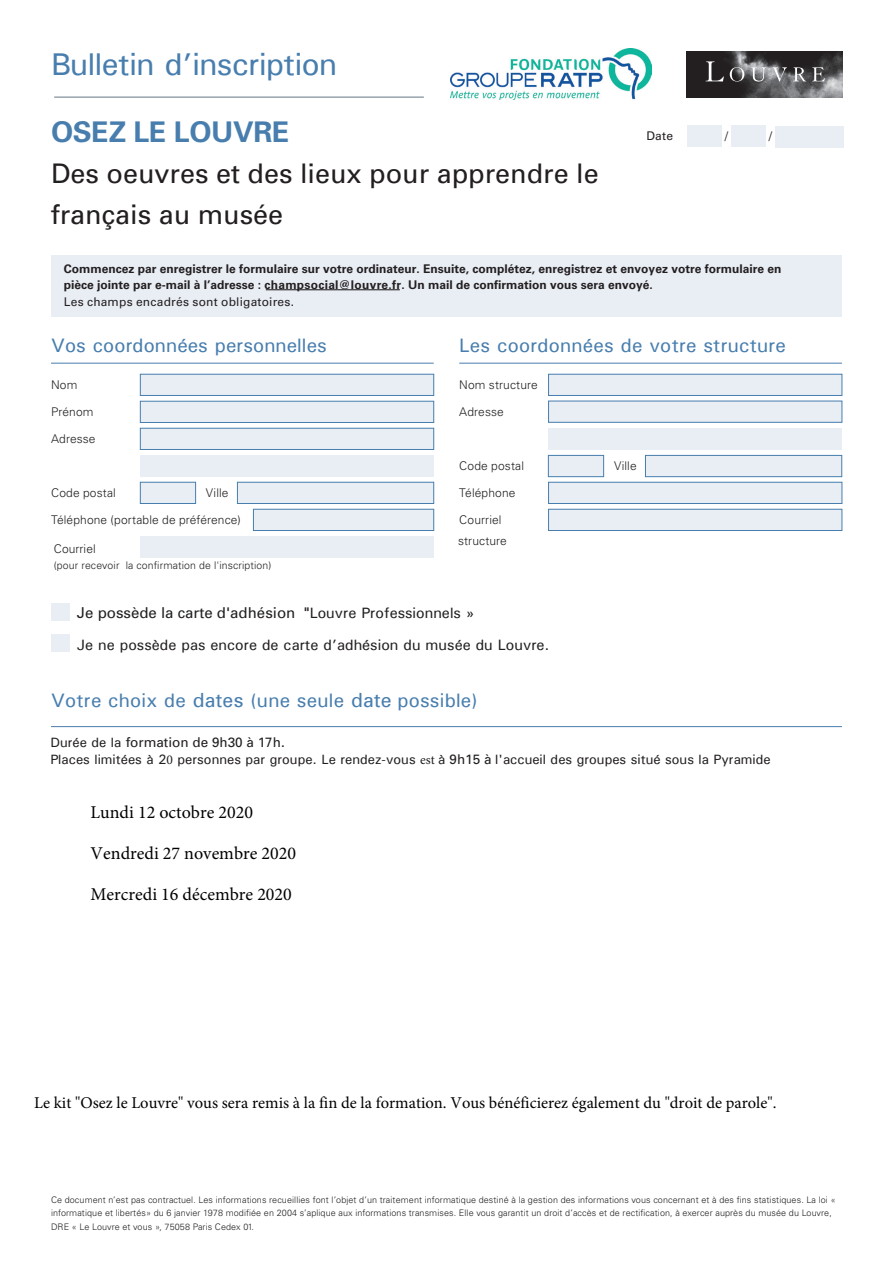
<style>
.page{position:relative;width:893px;height:1263px;background:#fff}
.page>*{position:absolute;margin:0;border:0;box-sizing:border-box;transform-origin:0 0}
.t1{font:500 31.5px "Univers";letter-spacing:-.015em;color:#487eae}
.t2{font:700 28.5px "Univers";letter-spacing:-.01em;color:#487eae}
.t3{font:27px/41.1px "Univers";color:#231f20}
.t4{font:500 19.5px "Univers";letter-spacing:.01em;color:#487eae}
.t5{font:18px "Minion Pro";color:#000}
.t6{font:16.5px "Minion Pro";color:#000}
.t7{font:500 15px/31.7px "Univers";color:#231f20}
.t8{font:500 13.5px/17.4px "Univers";color:#231f20}
.t9{font:700 12px/16.2px "Univers LT Std";color:#231f20}
.t10{font:300 12px/21.9px "Univers LT Std";letter-spacing:.01em;color:#231f20}
.t11{font:12px "Univers LT Std";letter-spacing:.02em;color:#231f20}
.t12{font:300 10.5px "Univers LT Std";letter-spacing:.01em;color:#231f20}
.t13{font:300 9px/13.5px "Univers LT Std";letter-spacing:.01em;color:#231f20}
.s1{font-weight:400}
.s2{font-family:"Minion Pro";font-weight:400}
</style>
<div class="page">
<hr style="left:51px;top:726px;width:791px;height:1px;background:#487eae">
<img style="left:687px;top:51px;width:156px;height:47px">
<svg style="left:706px;top:61px;width:119px;height:21px;background:#666566"></svg>
<hr style="left:51px;top:363px;width:383px;height:1px;background:#487eae">
<hr style="left:459px;top:363px;width:383px;height:1px;background:#487eae">
<div style="left:549px;top:374px;width:293px;height:21px;background:#e9eef5"></div>
<div style="left:548px;top:374px;width:294px;height:22px;border:1px solid #487eae"></div>
<div style="left:549px;top:428px;width:293px;height:21px;background:#e9eef5"></div>
<div style="left:549px;top:401px;width:293px;height:21px;background:#e9eef5"></div>
<div style="left:549px;top:482px;width:293px;height:21px;background:#e9eef5"></div>
<div style="left:548px;top:482px;width:294px;height:22px;border:1px solid #487eae"></div>
<div style="left:549px;top:509px;width:293px;height:21px;background:#e9eef5"></div>
<div style="left:548px;top:509px;width:294px;height:22px;border:1px solid #487eae"></div>
<div style="left:140px;top:374px;width:294px;height:21px;background:#e9eef5"></div>
<div style="left:140px;top:374px;width:294px;height:22px;border:1px solid #487eae"></div>
<div style="left:140px;top:401px;width:294px;height:21px;background:#e9eef5"></div>
<div style="left:140px;top:401px;width:294px;height:22px;border:1px solid #487eae"></div>
<div style="left:237px;top:482px;width:197px;height:21px;background:#e9eef5"></div>
<div style="left:237px;top:482px;width:197px;height:22px;border:1px solid #487eae"></div>
<div style="left:140px;top:482px;width:56px;height:21px;background:#e9eef5"></div>
<div style="left:140px;top:482px;width:56px;height:22px;border:1px solid #487eae"></div>
<div style="left:140px;top:428px;width:294px;height:21px;background:#e9eef5"></div>
<div style="left:140px;top:428px;width:294px;height:22px;border:1px solid #487eae"></div>
<div style="left:140px;top:536px;width:294px;height:21px;background:#e9eef5"></div>
<div style="left:253px;top:509px;width:181px;height:21px;background:#e9eef5"></div>
<div style="left:253px;top:509px;width:181px;height:22px;border:1px solid #487eae"></div>
<div style="left:688px;top:125px;width:34px;height:22px;background:#e9eef5"></div>
<div style="left:732px;top:125px;width:34px;height:22px;background:#e9eef5"></div>
<div style="left:776px;top:126px;width:68px;height:21px;background:#e9eef5"></div>
<div style="left:51px;top:255px;width:791px;height:62px;background:#e9eef5"></div>
<hr style="left:266px;top:289px;width:134px;height:1px;background:#231f20">
<hr style="left:54px;top:97px;width:370px;height:1px;background:#647783">
<div style="left:140px;top:455px;width:294px;height:21px;background:#e9eef5"></div>
<div style="left:51px;top:603px;width:18px;height:17px;background:#e9eef5"></div>
<div style="left:51px;top:634px;width:18px;height:18px;background:#e9eef5"></div>
<div style="left:645px;top:455px;width:197px;height:22px;background:#e9eef5"></div>
<div style="left:645px;top:455px;width:197px;height:22px;border:1px solid #487eae"></div>
<div style="left:548px;top:455px;width:56px;height:22px;background:#e9eef5"></div>
<div style="left:548px;top:455px;width:56px;height:22px;border:1px solid #487eae"></div>
<img style="left:451px;top:48px;width:200px;height:51px">
<h1 class="t1" style="left:51px;top:44px;width:288px">Bulletin d’inscription</h1>
<h2 class="t2" style="left:51px;top:113px;width:240px">OSEZ LE LOUVRE</h2>
<h3 class="t3" style="left:51px;top:152px;width:549px">Des oeuvres et des lieux pour apprendre le français au musée</h3>
<h3 class="t11" style="left:646px;top:129px;width:28px">Date</h3>
<h3 class="t10" style="left:725px;top:125px;width:5px">/</h3>
<h3 class="t10" style="left:769px;top:125px;width:5px">/</h3>
<h3 class="t9" style="left:64px;top:260px;width:719px">Commencez par enregistrer le formulaire sur votre ordinateur. Ensuite, complétez, enregistrez et envoyez votre formulaire en pièce jointe par e-mail à l’adresse : champsocial@louvre.fr. Un mail de confirmation vous sera envoyé.</h3>
<h3 class="t11" style="left:64px;top:294px;width:232px">Les champs encadrés sont obligatoires.</h3>
<h3 class="t4" style="left:51px;top:333px;width:277px">Vos coordonnées personnelles</h3>
<h3 class="t10" style="left:51px;top:373px;width:28px">Nom</h3>
<h3 class="t10" style="left:51px;top:400px;width:44px">Prénom</h3>
<h3 class="t10" style="left:51px;top:427px;width:46px">Adresse</h3>
<h3 class="t10" style="left:51px;top:481px;width:66px">Code postal</h3>
<h3 class="t10" style="left:206px;top:481px;width:24px">Ville</h3>
<h3 class="t10" style="left:51px;top:508px;width:191px">Téléphone (portable de préférence)</h3>
<h3 class="t10" style="left:54px;top:538px;width:43px">Courriel</h3>
<p class="t12" style="left:54px;top:559px;width:219px">(pour recevoir la confirmation de l'inscription)</p>
<h3 class="t4" style="left:459px;top:333px;width:328px">Les coordonnées de votre structure</h3>
<h3 class="t10" style="left:459px;top:373px;width:80px">Nom structure</h3>
<h3 class="t10" style="left:459px;top:400px;width:46px">Adresse</h3>
<h3 class="t10" style="left:459px;top:454px;width:66px">Code postal</h3>
<h3 class="t10" style="left:614px;top:454px;width:24px">Ville</h3>
<h3 class="t10" style="left:459px;top:481px;width:58px">Téléphone</h3>
<h3 class="t10" style="left:458px;top:508px;width:50px">Courriel structure</h3>
<h3 class="t7" style="left:77px;top:596px;width:474px"><span class="s1">Je possède la carte d'adhésion "</span>Louvre Professionnels »<br>Je ne possède pas encore de carte d’adhésion du musée du Louvre.</h3>
<h3 class="t4" style="left:51px;top:688px;width:428px">Votre choix de <span class="s1">dates</span> (une seule <span class="s1">date</span> possible)</h3>
<h3 class="t8" style="left:50px;top:733px;width:722px">Durée de la <span class="s1">formation de 9h30 à 17h.<br></span>Places limitées à 2<span class="s2">0</span> personnes par groupe. Le rendez-vous <span class="s2">est</span> à <span class="s1">9h15 à</span> l'accueil des groupes situé sous la Pyramide</h3>
<h3 class="t5" style="left:91px;top:800px;width:164px">Lundi 12 octobre 2020</h3>
<h3 class="t5" style="left:91px;top:841px;width:207px">Vendredi 27 novembre 2020</h3>
<h3 class="t5" style="left:91px;top:883px;width:203px">Mercredi 16 décembre 2020</h3>
<h3 class="t6" style="left:34px;top:1091px;width:744px">Le kit "Osez le Louvre" vous sera remis à la fin de la formation. Vous bénéficierez également du "droit de parole".</h3>
<p class="t13" style="left:51px;top:1193px;width:786px">Ce document n’est pas contractuel. Les informations recueillies font l’objet d’un traitement informatique destiné à la gestion des informations vous concernant et à des fins statistiques. La loi « informatique et libertés» du 6 janvier 1978 modifiée en 2004 s’aplique aux informations transmises. Elle vous garantit un droit d’accès et de rectification, à exercer auprès du musée du Louvre,<br>DRE « Le Louvre et vous », 75058 Paris Cedex 01.</p>
</div>
